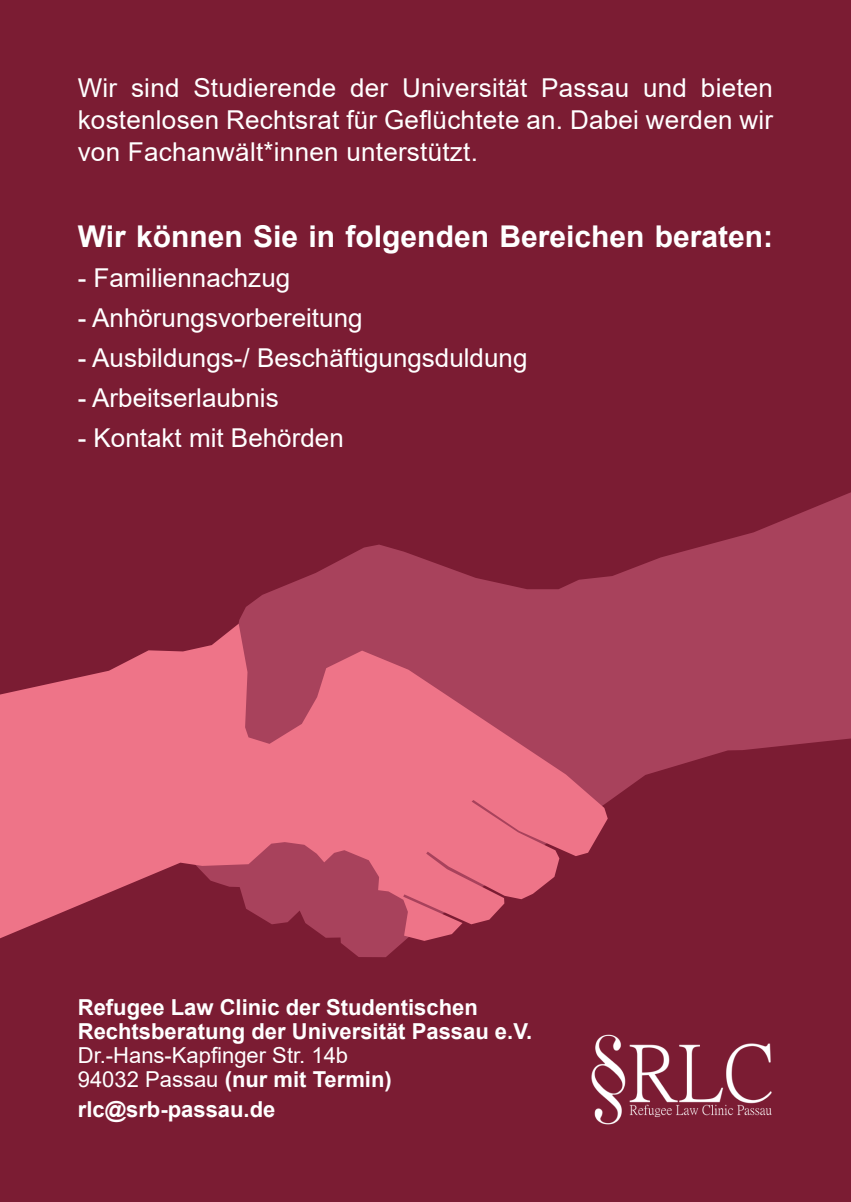
<style>
.page{position:relative;width:851px;height:1202px;background:#fff}
.page>*{position:absolute;margin:0;border:0;box-sizing:border-box;transform-origin:0 0}
.t1{font:700 30px "Arial";color:#fff}
.t2{font:26px/32px "Arial";color:#fff;text-align:justify}
.t3{font:700 22px/24px "Arial";color:#fff}
.t4{font:22px/24px "Arial";color:#fff}
.s1{font-weight:700}
</style>
<div class="page">
<div style="left:0;top:0;width:850px;height:1202px;background:#7b1c33"></div>
<svg style="left:238px;top:493px;width:612px;height:464px"></svg>
<svg style="left:0;top:624px;width:607px;height:317px;fill:#ee7488"></svg>
<img style="left:591px;top:1034px;width:181px;height:91px">
<p class="t2" style="left:78px;top:71px;width:696px">Wir sind Studierende der Universität Passau und bieten kostenlosen Rechtsrat für Geflüchtete an. Dabei werden wir von Fachanwält*innen unterstützt.</p>
<p class="t1" style="left:78px;top:215px;width:697px">Wir können Sie in folgenden Bereichen beraten:</p>
<p class="t2" style="left:78px;top:262px;width:214px">- Familiennachzug</p>
<p class="t2" style="left:78px;top:302px;width:286px">- Anhörungsvorbereitung</p>
<p class="t2" style="left:78px;top:342px;width:451px">- Ausbildungs-/ Beschäftigungsduldung</p>
<p class="t2" style="left:78px;top:382px;width:202px">- Arbeitserlaubnis</p>
<p class="t2" style="left:78px;top:422px;width:267px">- Kontakt mit Behörden</p>
<p class="t3" style="left:78px;top:996px;width:456px">Refugee Law Clinic der Studentischen<br>Rechtsberatung der Universität Passau e.V.</p>
<p class="t4" style="left:78px;top:1043px;width:315px">Dr.-Hans-Kapfinger Str. 14b<br>94032 Passau <span class="s1">(nur mit Termin)</span></p>
<p class="t3" style="left:78px;top:1098px;width:199px">rlc@srb-passau.de</p>
</div>
